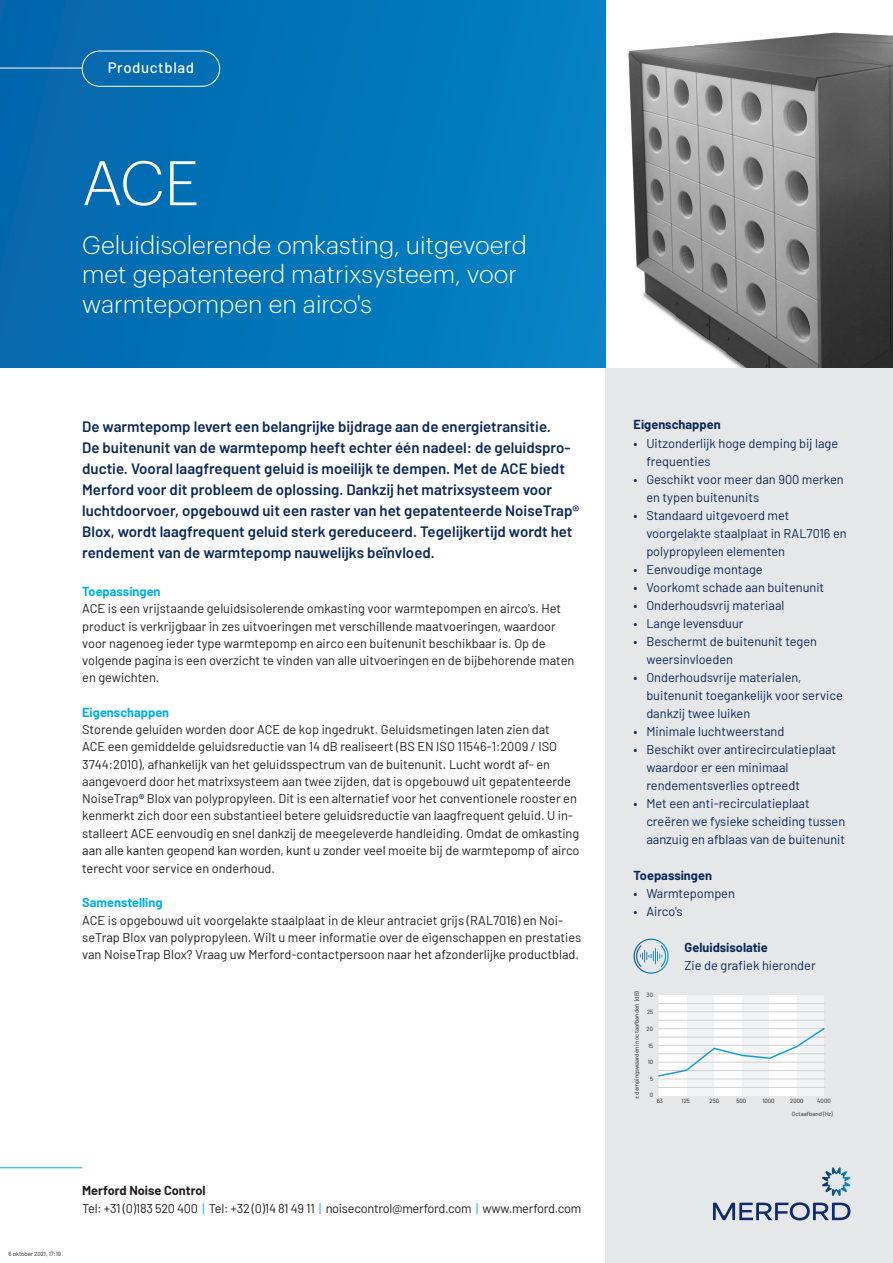
<style>
.page{position:relative;width:893px;height:1263px;background:#fff}
.page>*{position:absolute;margin:0;border:0;box-sizing:border-box;transform-origin:0 0}
.t1{font:300 61.5px "Graphik";color:#fff}
.t2{font:300 24.75px/29.7px "Graphik";color:#fff}
.t3{font:600 15px/21px "Barlow";color:#0a285a}
.t4{font:500 15px "Barlow";letter-spacing:.04em;color:#fff}
.Platte_tekst{font:12.75px/17.4px "Barlow";color:#231f20}
.t5{font:12.75px/18px "Barlow";color:#0a285a}
.Platte_tekst-2{font:12.75px "Barlow";letter-spacing:-.02em;color:#231f20}
.t6{font:700 12.75px "Barlow";color:#0a285a}
.t7{font:700 12.75px "Barlow";color:#00aeef}
.Platte_tekst-3{font:700 12.75px "Barlow";color:#231f20}
.t8{font:6px "Barlow";color:#231f20}
.s1{font-weight:600;color:#0a285a}
.s2{color:#00aeef}
</style>
<div class="page">
<div style="left:605px;top:368px;width:288px;height:895px;background:#e6e7e9"></div>
<img style="left:605px;top:0;width:288px;height:368px">
<div style="left:0;top:0;width:605px;height:368px;background:linear-gradient(to right,#0366ac,#0283c4)"></div>
<svg style="left:713px;top:1202px;width:137px;height:18px"></svg>
<svg style="left:822px;top:1167px;width:28px;height:29px"></svg>
<div style="left:82px;top:51px;width:138px;height:36px;border:1px solid #fff;border-radius:18px"></div>
<hr style="left:0;top:68px;width:82px;height:1px;background:#fff">
<hr style="left:0;top:1167px;width:82px;height:1px;background:#00aeef">
<div style="left:659px;top:995px;width:165px;height:101px;background:#f2f3f4"></div>
<div style="left:659px;top:995px;width:27px;height:101px;background:#fff"></div>
<div style="left:714px;top:995px;width:28px;height:101px;background:#fff"></div>
<div style="left:770px;top:995px;width:27px;height:101px;background:#fff"></div>
<hr style="left:659px;top:1079px;width:165px;height:1px;background:#d1d2d4">
<hr style="left:659px;top:1011px;width:165px;height:1px;background:#d1d2d4">
<hr style="left:659px;top:1087px;width:165px;height:1px;background:#d1d2d4">
<hr style="left:659px;top:1020px;width:165px;height:1px;background:#d1d2d4">
<hr style="left:659px;top:1003px;width:165px;height:1px;background:#d1d2d4">
<svg style="left:659px;top:1026px;width:165px;height:52px"></svg>
<svg style="left:634px;top:938px;width:35px;height:36px"></svg>
<p class="t4" style="left:108px;top:57px;width:88px">Productblad</p>
<p class="t1" style="left:82px;top:138px;width:119px">ACE</p>
<p class="t2" style="left:82px;top:228px;width:446px">Geluidisolerende omkasting, uitgevoerd met gepatenteerd matrixsysteem, voor warmtepompen en airco's</p>
<p class="t3" style="left:82px;top:415px;width:499px">De warmtepomp levert een belangrijke bijdrage aan de energietransitie.<br>De buitenunit van de warmtepomp heeft echter één nadeel: de geluidspro&shy;ductie. Vooral laagfrequent geluid is moeilijk te dempen. Met de ACE biedt Merford voor dit probleem de oplossing. Dankzij het matrixsysteem voor luchtdoorvoer, opgebouwd uit een raster van het gepatenteerde NoiseTrap® Blox, wordt laagfrequent geluid sterk gereduceerd. Tegelijkertijd wordt het rendement van de warmtepomp nauwelijks beïnvloed.</p>
<p class="t7" style="left:82px;top:582px;width:80px">Toepassingen</p>
<p class="Platte_tekst" style="left:82px;top:599px;width:494px">ACE is een vrijstaande geluidsisolerende omkasting voor warmtepompen en airco's. Het product is verkrijgbaar in zes uitvoeringen met verschillende maatvoeringen, waardoor voor nagenoeg ieder type warmtepomp en airco een buitenunit beschikbaar is. Op de volgende pagina is een overzicht te vinden van alle uitvoeringen en de bijbehorende maten en gewichten.</p>
<p class="t7" style="left:82px;top:703px;width:89px">Eigenschappen</p>
<p class="Platte_tekst" style="left:82px;top:720px;width:499px">Storende geluiden worden door ACE de kop ingedrukt. Geluidsmetingen laten zien dat<br>ACE een gemiddelde geluidsreductie van 14 dB realiseert (BS EN ISO 11546-1:2009 / ISO 3744:2010), afhankelijk van het geluidsspectrum van de buitenunit. Lucht wordt af- en aangevoerd door het matrixsysteem aan twee zijden, dat is opgebouwd uit gepatenteerde NoiseTrap<span class="s1">®</span> Blox van polypropyleen. Dit is een alternatief voor het conventionele rooster en kenmerkt zich door een substantieel betere geluidsreductie van laagfrequent geluid. U in&shy;stalleert ACE eenvoudig en snel dankzij de meegeleverde handleiding. Omdat de omkasting aan alle kanten geopend kan worden, kunt u zonder veel moeite bij de warmtepomp of airco terecht voor service en onderhoud.</p>
<p class="t7" style="left:82px;top:893px;width:82px">Samenstelling</p>
<p class="Platte_tekst" style="left:82px;top:910px;width:500px">ACE is opgebouwd uit voorgelakte staalplaat in de kleur antraciet grijs (RAL7016) en Noi&shy;seTrap Blox van polypropyleen. Wilt u meer informatie over de eigenschappen en prestaties van NoiseTrap Blox? Vraag uw Merford-contactpersoon naar het afzonderlijke productblad.</p>
<p class="t8" style="left:9px;top:1249px;width:54px">6 oktober 2021, 17:19</p>
<p class="Platte_tekst-3" style="left:82px;top:1180px;width:125px">Merford Noise Control</p>
<p class="Platte_tekst-2" style="left:82px;top:1199px;width:501px">Tel: +31 (0)183 520 400 <span class="s2">|</span> Tel: +32 (0)14 81 49 11 <span class="s2">|</span> noisecontrol@merford.com <span class="s2">|</span> www.merford.com</p>
<p class="t6" style="left:634px;top:415px;width:89px">Eigenschappen</p>
<p class="t5" style="left:646px;top:433px;width:193px;text-indent:-13px">• Uitzonderlijk hoge demping bij lage frequenties</p>
<p class="t5" style="left:646px;top:469px;width:199px;text-indent:-13px">• Geschikt voor meer dan 900 merken en typen buitenunits</p>
<p class="t5" style="left:646px;top:505px;width:202px;text-indent:-13px">• Standaard uitgevoerd met voorgelakte staalplaat in RAL7016 en polypropyleen elementen</p>
<p class="t5" style="left:634px;top:559px;width:131px">• Eenvoudige montage</p>
<p class="t5" style="left:634px;top:577px;width:192px">• Voorkomt schade aan buitenunit</p>
<p class="t5" style="left:634px;top:595px;width:152px">• Onderhoudsvrij materiaal</p>
<p class="t5" style="left:634px;top:613px;width:112px">• Lange levensduur</p>
<p class="t5" style="left:646px;top:631px;width:172px;text-indent:-13px">• Beschermt de buitenunit tegen weersinvloeden</p>
<p class="t5" style="left:646px;top:667px;width:198px;text-indent:-13px">• Onderhoudsvrije materialen, buitenunit toegankelijk voor service dankzij twee luiken</p>
<p class="t5" style="left:634px;top:721px;width:152px">• Minimale luchtweerstand</p>
<p class="t5" style="left:646px;top:739px;width:191px;text-indent:-13px">• Beschikt over antirecirculatieplaat waardoor er een minimaal rendementsverlies optreedt</p>
<p class="t5" style="left:646px;top:793px;width:200px;text-indent:-13px">• Met een anti-recirculatieplaat creëren we fysieke scheiding tussen aanzuig en afblaas van de buitenunit</p>
<p class="t6" style="left:634px;top:865px;width:80px">Toepassingen</p>
<p class="t5" style="left:634px;top:883px;width:103px">• Warmtepompen</p>
<p class="t5" style="left:634px;top:901px;width:51px">• Airco's</p>
<p class="t6" style="left:685px;top:937px;width:85px">Geluidsisolatie</p>
<p class="t5" style="left:685px;top:955px;width:133px">Zie de grafiek hieronder</p>
<p class="t8" style="left:632px;top:1099px;width:109px;rotate:-90deg">± dempingswaarden in octaafbanden (dB)</p>
<p class="t8" style="left:647px;top:991px;width:8px">30</p>
<p class="t8" style="left:647px;top:1007px;width:8px">25</p>
<p class="t8" style="left:648px;top:1041px;width:7px">15</p>
<p class="t8" style="left:646px;top:1024px;width:8px">20</p>
<p class="t8" style="left:648px;top:1058px;width:7px">10</p>
<p class="t8" style="left:650px;top:1074px;width:5px">5</p>
<p class="t8" style="left:650px;top:1091px;width:5px">0</p>
<p class="t8" style="left:657px;top:1096px;width:8px">63</p>
<p class="t8" style="left:682px;top:1096px;width:10px">125</p>
<p class="t8" style="left:709px;top:1096px;width:11px">250</p>
<p class="t8" style="left:736px;top:1096px;width:11px">500</p>
<p class="t8" style="left:762px;top:1096px;width:14px">1000</p>
<p class="t8" style="left:790px;top:1096px;width:15px">2000</p>
<p class="t8" style="left:817px;top:1096px;width:15px">4000</p>
<p class="t8" style="left:792px;top:1109px;width:43px">Octaafband (Hz)</p>
</div>
